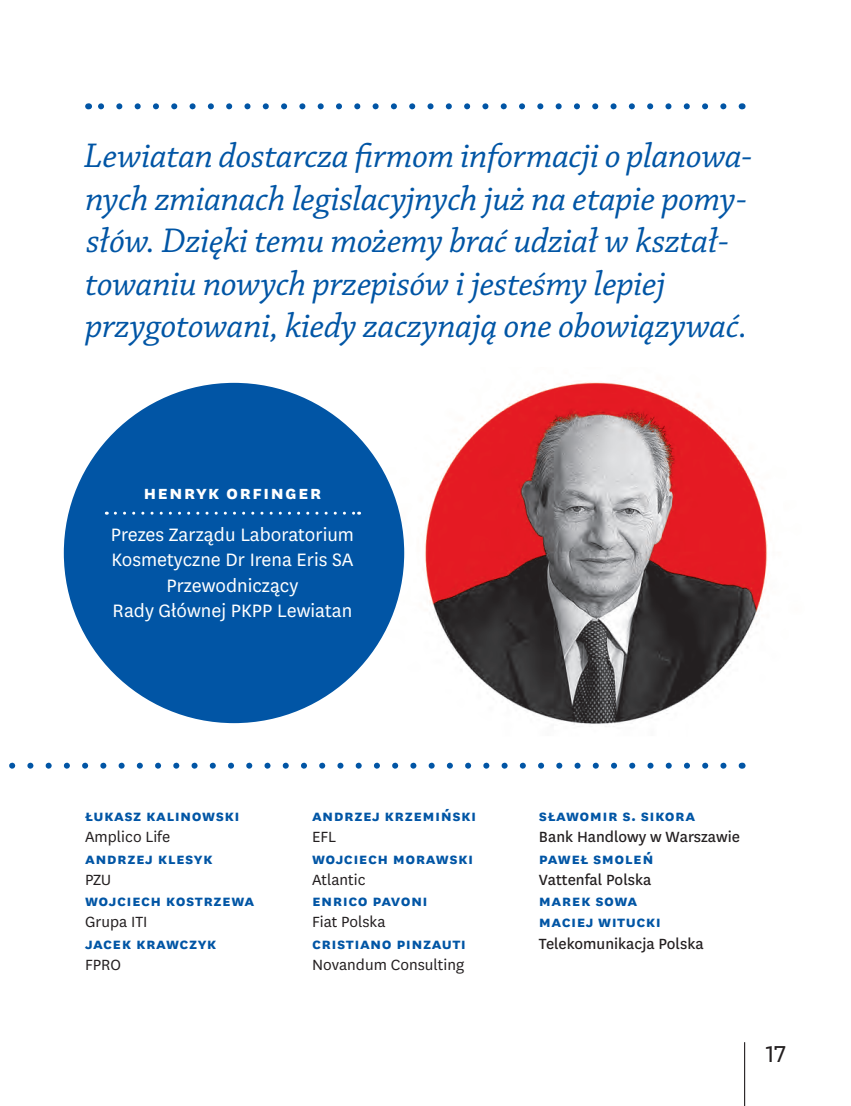
<style>
.page{position:relative;width:851px;height:1106px;background:#fff}
.page>*{position:absolute;margin:0;border:0;box-sizing:border-box;transform-origin:0 0}
.t1{font:italic 36px/42.5px "Chaparral Pro";letter-spacing:-.01em;color:#0155a5}
.t2{font:27px "National";color:#231f20}
.t3{font:21px/25.2px "National";color:#fff}
.person_s_name{font:700 21px "National";letter-spacing:.05em;color:#fff}
.Paragraph_Style_2{font:700 17.25px "National";letter-spacing:.025em;color:#0155a5}
.t4{font:17.25px "National";color:#231f20}
.t5{font:17.25px "National";color:#231f20}
</style>
<div class="page">
<img style="left:10px;top:103px;width:758px;height:1003px">
<svg style="left:97px;top:103px;width:626px;height:6px"></svg>
<div style="left:64px;top:383px;width:340px;height:340px;background:#0155a5;border-radius:50%"></div>
<svg style="left:9px;top:762px;width:714px;height:6px"></svg>
<svg style="left:115px;top:511px;width:244px;height:3px"></svg>
<hr style="left:744px;top:1042px;width:1px;height:64px;background:#231f20">
<p class="t1" style="left:84px;top:136px;width:667px">Lewiatan dostarcza firmom informacji o planowa&shy;nych zmianach legislacyjnych już na etapie pomy&shy;słów. Dzięki temu możemy brać udział w kształ&shy;towaniu nowych przepisów i jesteśmy lepiej przygotowani, kiedy zaczynają one obowiązywać.</p>
<p class="person_s_name" style="left:143px;top:477px;width:179px">henryk orfinger</p>
<p class="t3" style="left:111px;top:521px;width:244px">Prezes Zarządu Laboratorium<br>Kosmetyczne Dr Irena Eris SA</p>
<p class="t3" style="left:113px;top:571px;width:241px;text-align:center">Przewodniczący<br>Rady Głównej PKPP Lewiatan</p>
<p class="Paragraph_Style_2" style="left:85px;top:803px;width:156px">łukasz kalinowski</p>
<p class="t4" style="left:85px;top:826px;width:87px">Amplico Life</p>
<p class="Paragraph_Style_2" style="left:85px;top:846px;width:129px">andrzej klesyk</p>
<p class="t4" style="left:85px;top:868px;width:28px">PZU</p>
<p class="Paragraph_Style_2" style="left:85px;top:888px;width:171px">wojciech kostrzewa</p>
<p class="t4" style="left:85px;top:911px;width:64px">Grupa ITI</p>
<p class="Paragraph_Style_2" style="left:85px;top:931px;width:133px">jacek krawczyk</p>
<p class="t4" style="left:85px;top:953px;width:37px">FPRO</p>
<p class="Paragraph_Style_2" style="left:312px;top:803px;width:166px">andrzej krzemiński</p>
<p class="t4" style="left:312px;top:825px;width:26px">EFL</p>
<p class="Paragraph_Style_2" style="left:312px;top:846px;width:163px">wojciech morawski</p>
<p class="t4" style="left:312px;top:868px;width:55px">Atlantic</p>
<p class="Paragraph_Style_2" style="left:312px;top:888px;width:117px">enrico pavoni</p>
<p class="t4" style="left:312px;top:911px;width:75px">Fiat Polska</p>
<p class="Paragraph_Style_2" style="left:312px;top:931px;width:156px">cristiano pinzauti</p>
<p class="t4" style="left:312px;top:953px;width:154px">Novandum Consulting</p>
<p class="Paragraph_Style_2" style="left:539px;top:803px;width:158px">sławomir s. sikora</p>
<p class="t5" style="left:539px;top:825px;width:202px">Bank Handlowy w Warszawie</p>
<p class="Paragraph_Style_2" style="left:539px;top:846px;width:116px">paweł smoleń</p>
<p class="t5" style="left:539px;top:868px;width:114px">Vattenfal Polska</p>
<p class="Paragraph_Style_2" style="left:539px;top:888px;width:100px">marek sowa</p>
<p class="Paragraph_Style_2" style="left:539px;top:909px;width:123px">maciej witucki</p>
<p class="t5" style="left:539px;top:931px;width:166px">Telekomunikacja Polska</p>
<p class="t2" style="left:765px;top:1036px;width:22px">17</p>
</div>
